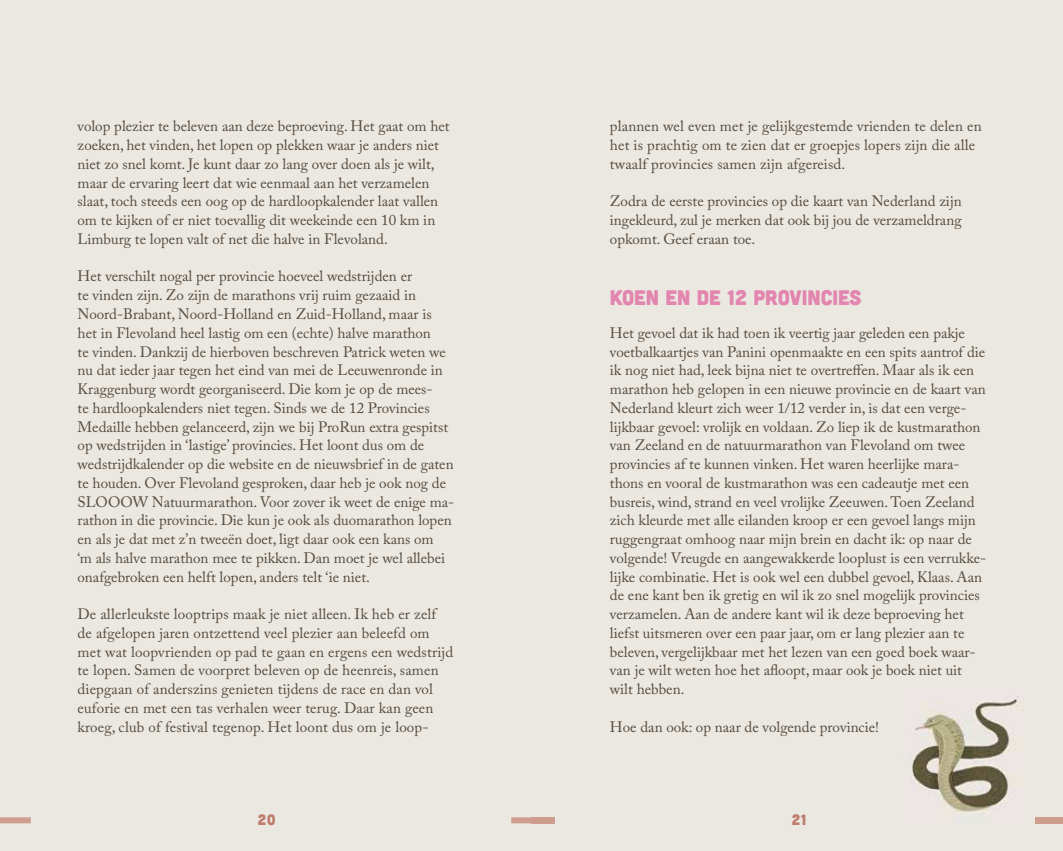
<style>
.page{position:relative;width:1063px;height:851px;background:#fff}
.page>*{position:absolute;margin:0;border:0;box-sizing:border-box;transform-origin:0 0}
.t1{font:21px "Cubano";color:#e286af}
.t2{font:15px/18.8px "Adobe Caslon Pro";color:#554b3e}
.t3{font:15px "Cubano";color:#be7d6c}
</style>
<div class="page">
<div style="left:0;top:0;width:531px;height:850px;background:#ebe7e1"></div>
<div style="left:0;top:817px;width:31px;height:6px;background:#ce9d8e"></div>
<div style="left:511px;top:817px;width:20px;height:6px;background:#ce9d8e"></div>
<div style="left:531px;top:0;width:532px;height:850px;background:#ebe7e1"></div>
<div style="left:531px;top:817px;width:24px;height:6px;background:#ce9d8e"></div>
<div style="left:1035px;top:817px;width:28px;height:6px;background:#ce9d8e"></div>
<img style="left:911px;top:695px;width:113px;height:119px">
<p class="t2" style="left:78px;top:117px;width:374px">volop plezier te beleven aan deze beproeving. Het gaat om het zoeken, het vinden, het lopen op plekken waar je anders niet niet zo snel komt. Je kunt daar zo lang over doen als je wilt, maar de ervaring leert dat wie eenmaal aan het verzamelen slaat, toch steeds een oog op de hardloopkalender laat vallen om te kijken of er niet toevallig dit weekeinde een 10 km in Limburg te lopen valt of net die halve in Flevoland.</p>
<p class="t2" style="left:78px;top:267px;width:378px">Het verschilt nogal per provincie hoeveel wedstrijden er<br>te vinden zijn. Zo zijn de marathons vrij ruim gezaaid in Noord-Brabant, Noord-Holland en Zuid-Holland, maar is het in Flevoland heel lastig om een (echte) halve marathon<br>te vinden. Dankzij de hierboven beschreven Patrick weten we nu dat ieder jaar tegen het eind van mei de Leeuwenronde in Kraggenburg wordt georganiseerd. Die kom je op de mees-<br>te hardloopkalenders niet tegen. Sinds we de 12 Provincies Medaille hebben gelanceerd, zijn we bij ProRun extra gespitst op wedstrijden in ‘lastige’ provincies. Het loont dus om de wedstrijdkalender op die website en de nieuwsbrief in de gaten te houden. Over Flevoland gesproken, daar heb je ook nog de SLOOOW Natuurmarathon. Voor zover ik weet de enige ma&shy;rathon in die provincie. Die kun je ook als duomarathon lopen en als je dat met z’n tweeën doet, ligt daar ook een kans om<br>‘m als halve marathon mee te pikken. Dan moet je wel allebei onafgebroken een helft lopen, anders telt ‘ie niet.</p>
<p class="t2" style="left:78px;top:604px;width:377px">De allerleukste looptrips maak je niet alleen. Ik heb er zelf de afgelopen jaren ontzettend veel plezier aan beleefd om met wat loopvrienden op pad te gaan en ergens een wedstrijd te lopen. Samen de voorpret beleven op de heenreis, samen diepgaan of anderszins genieten tijdens de race en dan vol euforie en met een tas verhalen weer terug. Daar kan geen kroeg, club of festival tegenop. Het loont dus om je loop-</p>
<p class="t2" style="left:610px;top:117px;width:373px">plannen wel even met je gelijkgestemde vrienden te delen en het is prachtig om te zien dat er groepjes lopers zijn die alle twaalf provincies samen zijn afgereisd.</p>
<p class="t2" style="left:610px;top:192px;width:353px;text-align:justify">Zodra de eerste provincies op die kaart van Nederland zijn ingekleurd, zul je merken dat ook bij jou de verzameldrang opkomt. Geef eraan toe.</p>
<h1 class="t1" style="left:610px;top:284px;width:253px">KOEN EN DE 12 PROVINCIES</h1>
<p class="t2" style="left:610px;top:323px;width:378px">Het gevoel dat ik had toen ik veertig jaar geleden een pakje voetbalkaartjes van Panini openmaakte en een spits aantrof die ik nog niet had, leek bijna niet te overtreffen. Maar als ik een marathon heb gelopen in een nieuwe provincie en de kaart van Nederland kleurt zich weer 1/12 verder in, is dat een verge&shy;lijkbaar gevoel: vrolijk en voldaan. Zo liep ik de kustmarathon van Zeeland en de natuurmarathon van Flevoland om twee provincies af te kunnen vinken. Het waren heerlijke mara&shy;thons en vooral de kustmarathon was een cadeautje met een busreis, wind, strand en veel vrolijke Zeeuwen. Toen Zeeland zich kleurde met alle eilanden kroop er een gevoel langs mijn ruggengraat omhoog naar mijn brein en dacht ik: op naar de volgende! Vreugde en aangewakkerde looplust is een verrukke&shy;lijke combinatie. Het is ook wel een dubbel gevoel, Klaas. Aan de ene kant ben ik gretig en wil ik zo snel mogelijk provincies verzamelen. Aan de andere kant wil ik deze beproeving het liefst uitsmeren over een paar jaar, om er lang plezier aan te beleven, vergelijkbaar met het lezen van een goed boek waar&shy;van je wilt weten hoe het afloopt, maar ook je boek niet uit wilt hebben.</p>
<p class="t2" style="left:610px;top:717px;width:271px">Hoe dan ook: op naar de volgende provincie!</p>
<p class="t3" style="left:259px;top:810px;width:19px">20</p>
<p class="t3" style="left:792px;top:810px;width:16px">21</p>
</div>
